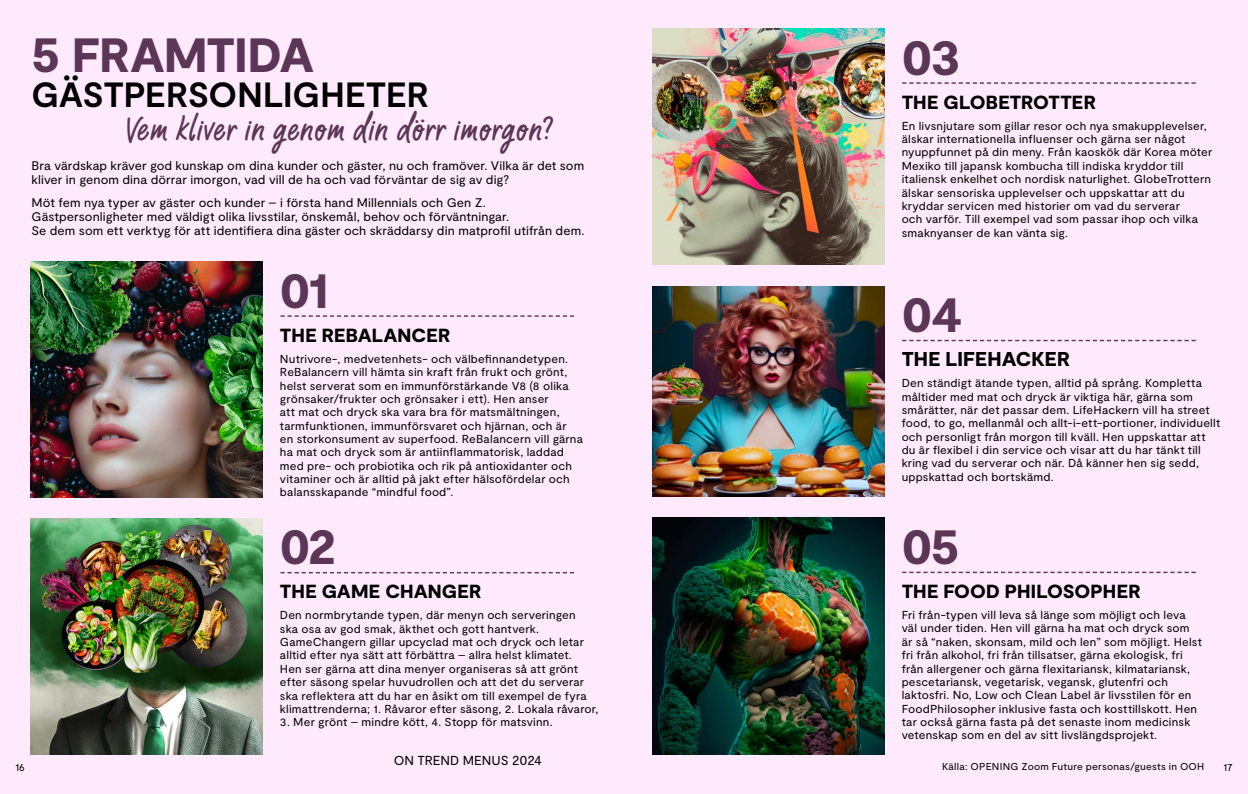
<style>
.page{position:relative;width:1248px;height:794px;background:#fff}
.page>*{position:absolute;margin:0;border:0;box-sizing:border-box;transform-origin:0 0}
.t1{font:900 48px "Moderat";letter-spacing:-.02em;color:#5c3657}
.t2{font:45px "Chefs Hand";letter-spacing:-.005em;color:#5c3657}
.t3{font:700 35px "Moderat";letter-spacing:-.005em;color:#000}
.t4{font:900 20px "Moderat";letter-spacing:.005em;color:#000}
.t5{font:900 19px "Moderat";letter-spacing:.01em;color:#000}
.t6{font:13px "Moderat";letter-spacing:-.005em;color:#000}
.t7{font:12.5px/14px "Moderat";letter-spacing:.005em;color:#000}
.t8{font:11.6px/13.4px "Moderat";letter-spacing:.015em;color:#000}
.t9{font:10px "Moderat";letter-spacing:.02em;color:#000}
</style>
<div class="page">
<div style="left:0;top:0;width:1247px;height:794px;background:#feeafc"></div>
<img style="left:31px;top:518px;width:232px;height:236px">
<img style="left:31px;top:262px;width:232px;height:236px">
<svg style="left:280px;top:315px;width:294px;height:2px"></svg>
<img style="left:652px;top:29px;width:232px;height:236px">
<svg style="left:902px;top:82px;width:293px;height:2px"></svg>
<img style="left:652px;top:286px;width:232px;height:210px">
<svg style="left:902px;top:340px;width:293px;height:1px"></svg>
<img style="left:652px;top:518px;width:232px;height:236px">
<svg style="left:902px;top:571px;width:293px;height:2px"></svg>
<svg style="left:280px;top:572px;width:294px;height:1px"></svg>
<h1 class="t1" style="left:32px;top:27px;width:284px">5 FRAMTIDA</h1>
<h3 class="t3" style="left:32px;top:74px;width:399px">GÄSTPERSONLIGHETER</h3>
<h2 class="t2" style="left:125px;top:105px;width:431px">Vem kliver in genom din dörr imorgon?</h2>
<p class="t7" style="left:32px;top:159px;width:554px">Bra värdskap kräver god kunskap om dina kunder och gäster, nu och framöver. Vilka är det som kliver in genom dina dörrar imorgon, vad vill de ha och vad förväntar de sig av dig?</p>
<p class="t7" style="left:32px;top:196px;width:554px">Möt fem nya typer av gäster och kunder – i första hand Millennials och Gen Z.<br>Gästpersonligheter med väldigt olika livsstilar, önskemål, behov och förväntningar.<br>Se dem som ett verktyg för att identifiera dina gäster och skräddarsy din matprofil utifrån dem.</p>
<h1 class="t1" style="left:280px;top:263px;width:50px">01</h1>
<h3 class="t5" style="left:280px;top:324px;width:172px">THE REBALANCER</h3>
<p class="t8" style="left:280px;top:352px;width:304px">Nutrivore-, medvetenhets- och välbefinnandetypen.<br>ReBalancern vill hämta sin kraft från frukt och grönt, helst serverat som en immunförstärkande V8 (8 olika grönsaker/frukter och grönsaker i ett). Hen anser<br>att mat och dryck ska vara bra för matsmältningen, tarmfunktionen, immunförsvaret och hjärnan, och är<br>en storkonsument av superfood. ReBalancern vill gärna ha mat och dryck som är antiinflammatorisk, laddad med pre- och probiotika och rik på antioxidanter och vitaminer och är alltid på jakt efter hälsofördelar och balansskapande “mindful food”.</p>
<h1 class="t1" style="left:901px;top:30px;width:60px">03</h1>
<h3 class="t5" style="left:901px;top:91px;width:196px">THE GLOBETROTTER</h3>
<p class="t8" style="left:901px;top:119px;width:312px">En livsnjutare som gillar resor och nya smakupplevelser, älskar internationella influenser och gärna ser något nyuppfunnet på din meny. Från kaoskök där Korea möter Mexiko till japansk kombucha till indiska kryddor till italiensk enkelhet och nordisk naturlighet. GlobeTrottern älskar sensoriska upplevelser och uppskattar att du kryddar servicen med historier om vad du serverar<br>och varför. Till exempel vad som passar ihop och vilka smaknyanser de kan vänta sig.</p>
<h1 class="t1" style="left:901px;top:287px;width:62px">04</h1>
<h3 class="t4" style="left:901px;top:348px;width:170px">THE LIFEHACKER</h3>
<p class="t8" style="left:901px;top:377px;width:320px">Den ständigt ätande typen, alltid på språng. Kompletta måltider med mat och dryck är viktiga här, gärna som smårätter, när det passar dem. LifeHackern vill ha street food, to go, mellanmål och allt-i-ett-portioner, individuellt och personligt från morgon till kväll. Hen uppskattar att du är flexibel i din service och visar att du har tänkt till kring vad du serverar och när. Då känner hen sig sedd, uppskattad och bortskämd.</p>
<h1 class="t1" style="left:901px;top:519px;width:59px">05</h1>
<h3 class="t5" style="left:901px;top:580px;width:240px">THE FOOD PHILOSOPHER</h3>
<p class="t8" style="left:901px;top:608px;width:302px">Fri från-typen vill leva så länge som möjligt och leva väl under tiden. Hen vill gärna ha mat och dryck som är så “naken, skonsam, mild och len” som möjligt. Helst fri från alkohol, fri från tillsatser, gärna ekologisk, fri från allergener och gärna flexitariansk, kilmatariansk, pescetariansk, vegetarisk, vegansk, glutenfri och laktosfri. No, Low och Clean Label är livsstilen för en FoodPhilosopher inklusive fasta och kosttillskott. Hen tar också gärna fasta på det senaste inom medicinsk vetenskap som en del av sitt livslängdsprojekt.</p>
<h1 class="t1" style="left:280px;top:519px;width:57px">02</h1>
<h3 class="t5" style="left:280px;top:581px;width:203px">THE GAME CHANGER</h3>
<p class="t8" style="left:280px;top:609px;width:320px">Den normbrytande typen, där menyn och serveringen<br>ska osa av god smak, äkthet och gott hantverk.<br>GameChangern gillar upcyclad mat och dryck och letar alltid efter nya sätt att förbättra – allra helst klimatet.<br>Hen ser gärna att dina menyer organiseras så att grönt efter säsong spelar huvudrollen och att det du serverar ska reflektera att du har en åsikt om till exempel de fyra klimattrenderna; 1. Råvaror efter säsong, 2. Lokala råvaror,</p>
<p class="t8" style="left:280px;top:716px;width:274px">3. Mer grönt – mindre kött, 4. Stopp för matsvinn.</p>
<p class="t6" style="left:393px;top:752px;width:150px">ON TREND MENUS 2024</p>
<p class="t9" style="left:942px;top:760px;width:264px">Källa: OPENING Zoom Future personas/guests in OOH</p>
<p class="t9" style="left:15px;top:761px;width:11px">16</p>
<p class="t9" style="left:1223px;top:761px;width:11px">17</p>
</div>
